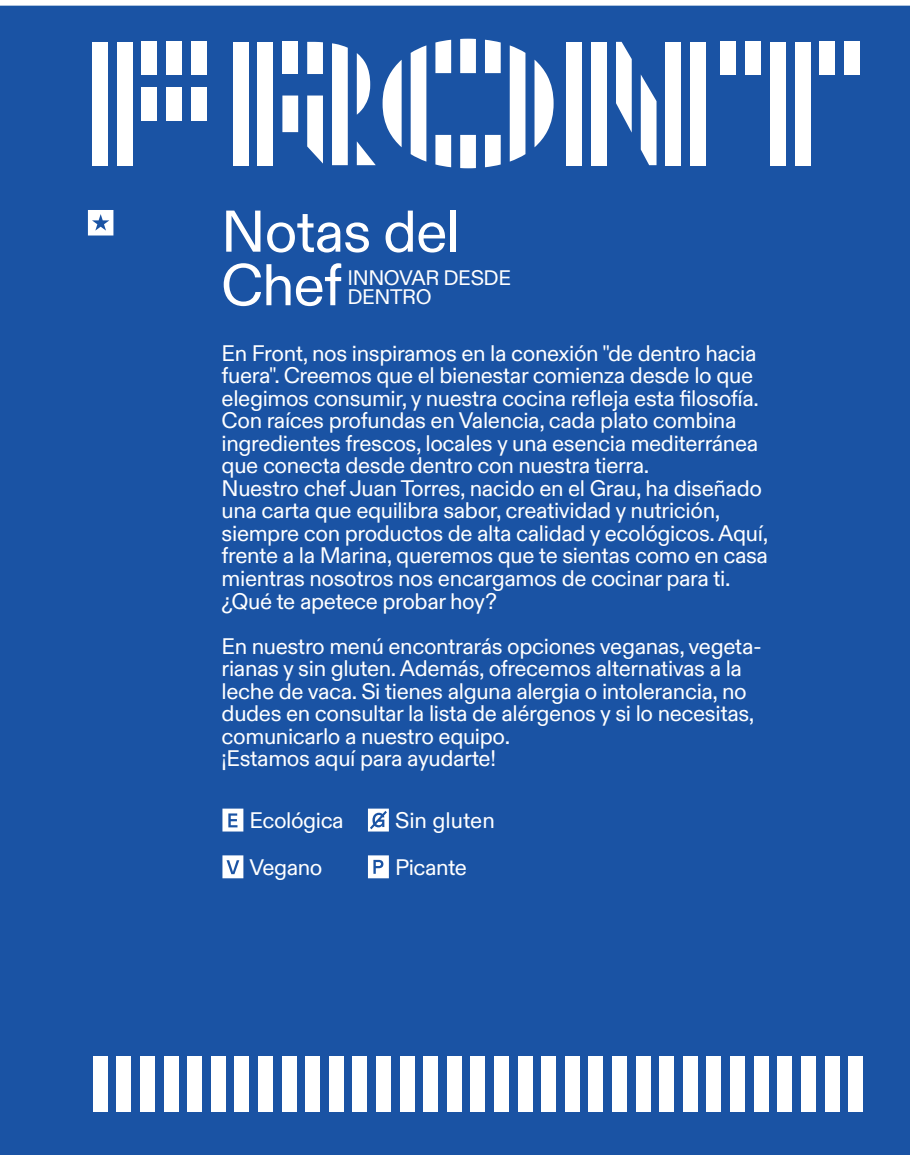
<style>
.page{position:relative;width:910px;height:1155px;background:#fff}
.page>*{position:absolute;margin:0;border:0;box-sizing:border-box;transform-origin:0 0}
.t1{font:58.65px/53.6px "ABC Diatype";letter-spacing:-.02em;color:#fff}
.t2{font:22.5px/22.5px "ABC Diatype";letter-spacing:-.015em;color:#fff}
.t3{font:21px/19.5px "ABC Diatype";letter-spacing:-.02em;color:#fff}
</style>
<div class="page">
<div style="left:0;top:6px;width:910px;height:1149px;background:#1a53a4"></div>
<svg style="left:88px;top:210px;width:25px;height:25px"></svg>
<svg style="left:222px;top:808px;width:21px;height:23px"></svg>
<svg style="left:222px;top:855px;width:21px;height:23px"></svg>
<svg style="left:368px;top:808px;width:21px;height:23px"></svg>
<svg style="left:368px;top:855px;width:21px;height:23px"></svg>
<div style="left:191px;top:87px;width:16px;height:33px;background:#fff"></div>
<div style="left:258px;top:42px;width:15px;height:123px;background:#fff"></div>
<svg style="left:357px;top:141px;width:19px;height:24px"></svg>
<svg style="left:485px;top:135px;width:16px;height:32px"></svg>
<div style="left:690px;top:42px;width:16px;height:123px;background:#fff"></div>
<div style="left:92px;top:42px;width:16px;height:123px;background:#fff"></div>
<div style="left:117px;top:42px;width:15px;height:123px;background:#fff"></div>
<div style="left:166px;top:87px;width:16px;height:33px;background:#fff"></div>
<div style="left:233px;top:42px;width:16px;height:123px;background:#fff"></div>
<svg style="left:357px;top:53px;width:13px;height:62px"></svg>
<svg style="left:383px;top:60px;width:19px;height:87px"></svg>
<svg style="left:534px;top:60px;width:20px;height:87px"></svg>
<div style="left:745px;top:42px;width:16px;height:33px;background:#fff"></div>
<div style="left:720px;top:42px;width:16px;height:33px;background:#fff"></div>
<div style="left:770px;top:42px;width:16px;height:123px;background:#fff"></div>
<div style="left:795px;top:42px;width:15px;height:123px;background:#fff"></div>
<div style="left:820px;top:42px;width:15px;height:33px;background:#fff"></div>
<div style="left:844px;top:42px;width:16px;height:33px;background:#fff"></div>
<div style="left:591px;top:42px;width:16px;height:123px;background:#fff"></div>
<div style="left:566px;top:42px;width:16px;height:123px;background:#fff"></div>
<svg style="left:616px;top:42px;width:16px;height:91px"></svg>
<svg style="left:641px;top:74px;width:15px;height:91px"></svg>
<div style="left:666px;top:42px;width:15px;height:123px;background:#fff"></div>
<div style="left:142px;top:87px;width:15px;height:33px;background:#fff"></div>
<div style="left:191px;top:42px;width:16px;height:33px;background:#fff"></div>
<div style="left:142px;top:42px;width:15px;height:33px;background:#fff"></div>
<div style="left:166px;top:42px;width:16px;height:33px;background:#fff"></div>
<div style="left:282px;top:42px;width:16px;height:32px;background:#fff"></div>
<svg style="left:332px;top:43px;width:16px;height:122px"></svg>
<svg style="left:282px;top:95px;width:16px;height:37px"></svg>
<svg style="left:485px;top:40px;width:16px;height:33px"></svg>
<svg style="left:510px;top:45px;width:15px;height:117px"></svg>
<svg style="left:411px;top:45px;width:15px;height:117px"></svg>
<svg style="left:460px;top:39px;width:16px;height:34px"></svg>
<svg style="left:460px;top:135px;width:16px;height:33px"></svg>
<svg style="left:435px;top:40px;width:16px;height:33px"></svg>
<svg style="left:435px;top:135px;width:16px;height:32px"></svg>
<svg style="left:307px;top:95px;width:16px;height:69px"></svg>
<svg style="left:307px;top:42px;width:16px;height:32px"></svg>
<div style="left:93px;top:1056px;width:15px;height:55px;background:#fff"></div>
<div style="left:117px;top:1056px;width:14px;height:55px;background:#fff"></div>
<div style="left:140px;top:1056px;width:15px;height:55px;background:#fff"></div>
<div style="left:164px;top:1056px;width:14px;height:55px;background:#fff"></div>
<div style="left:187px;top:1056px;width:15px;height:55px;background:#fff"></div>
<div style="left:211px;top:1056px;width:15px;height:55px;background:#fff"></div>
<div style="left:235px;top:1056px;width:14px;height:55px;background:#fff"></div>
<div style="left:258px;top:1056px;width:15px;height:55px;background:#fff"></div>
<div style="left:282px;top:1056px;width:14px;height:55px;background:#fff"></div>
<div style="left:305px;top:1056px;width:15px;height:55px;background:#fff"></div>
<div style="left:329px;top:1056px;width:15px;height:55px;background:#fff"></div>
<div style="left:353px;top:1056px;width:14px;height:55px;background:#fff"></div>
<div style="left:376px;top:1056px;width:15px;height:55px;background:#fff"></div>
<div style="left:400px;top:1056px;width:14px;height:55px;background:#fff"></div>
<div style="left:423px;top:1056px;width:15px;height:55px;background:#fff"></div>
<div style="left:447px;top:1056px;width:15px;height:55px;background:#fff"></div>
<div style="left:471px;top:1056px;width:14px;height:55px;background:#fff"></div>
<div style="left:494px;top:1056px;width:15px;height:55px;background:#fff"></div>
<div style="left:518px;top:1056px;width:14px;height:55px;background:#fff"></div>
<div style="left:541px;top:1056px;width:15px;height:55px;background:#fff"></div>
<div style="left:565px;top:1056px;width:15px;height:55px;background:#fff"></div>
<div style="left:589px;top:1056px;width:14px;height:55px;background:#fff"></div>
<div style="left:612px;top:1056px;width:15px;height:55px;background:#fff"></div>
<div style="left:636px;top:1056px;width:14px;height:55px;background:#fff"></div>
<div style="left:659px;top:1056px;width:15px;height:55px;background:#fff"></div>
<div style="left:683px;top:1056px;width:15px;height:55px;background:#fff"></div>
<div style="left:707px;top:1056px;width:14px;height:55px;background:#fff"></div>
<div style="left:730px;top:1056px;width:15px;height:55px;background:#fff"></div>
<div style="left:754px;top:1056px;width:14px;height:55px;background:#fff"></div>
<div style="left:777px;top:1056px;width:15px;height:55px;background:#fff"></div>
<div style="left:801px;top:1056px;width:15px;height:55px;background:#fff"></div>
<div style="left:825px;top:1056px;width:14px;height:55px;background:#fff"></div>
<div style="left:848px;top:1056px;width:15px;height:55px;background:#fff"></div>
<h1 class="t1" style="left:221px;top:206px;width:241px">Notas del<br>Chef</h1>
<p class="t2" style="left:222px;top:342px;width:548px">En Front, nos inspiramos en la conexión "de dentro hacia fuera". Creemos que el bienestar comienza desde lo que elegimos consumir, y nuestra cocina refleja esta filosofía.<br>Con raíces profundas en Valencia, cada plato combina ingredientes frescos, locales y una esencia mediterránea que conecta desde dentro con nuestra tierra.<br>Nuestro chef Juan Torres, nacido en el Grau, ha diseñado una carta que equilibra sabor, creatividad y nutrición, siempre con productos de alta calidad y ecológicos. Aquí, frente a la Marina, queremos que te sientas como en casa mientras nosotros nos encargamos de cocinar para ti. ¿Qué te apetece probar hoy?</p>
<p class="t2" style="left:222px;top:635px;width:542px">En nuestro menú encontrarás opciones veganas, vegeta&shy;rianas y sin gluten. Además, ofrecemos alternativas a la leche de vaca. Si tienes alguna alergia o intolerancia, no dudes en consultar la lista de alérgenos y si lo necesitas, comunicarlo a nuestro equipo.<br>¡Estamos aquí para ayudarte!</p>
<p class="t3" style="left:347px;top:268px;width:165px">INNOVAR DESDE<br>DENTRO</p>
<p class="t2" style="left:249px;top:797px;width:96px;line-height:46.8px">Ecológica<br>Vegano</p>
<p class="t2" style="left:395px;top:797px;width:101px;line-height:46.8px">Sin gluten<br>Picante</p>
</div>
